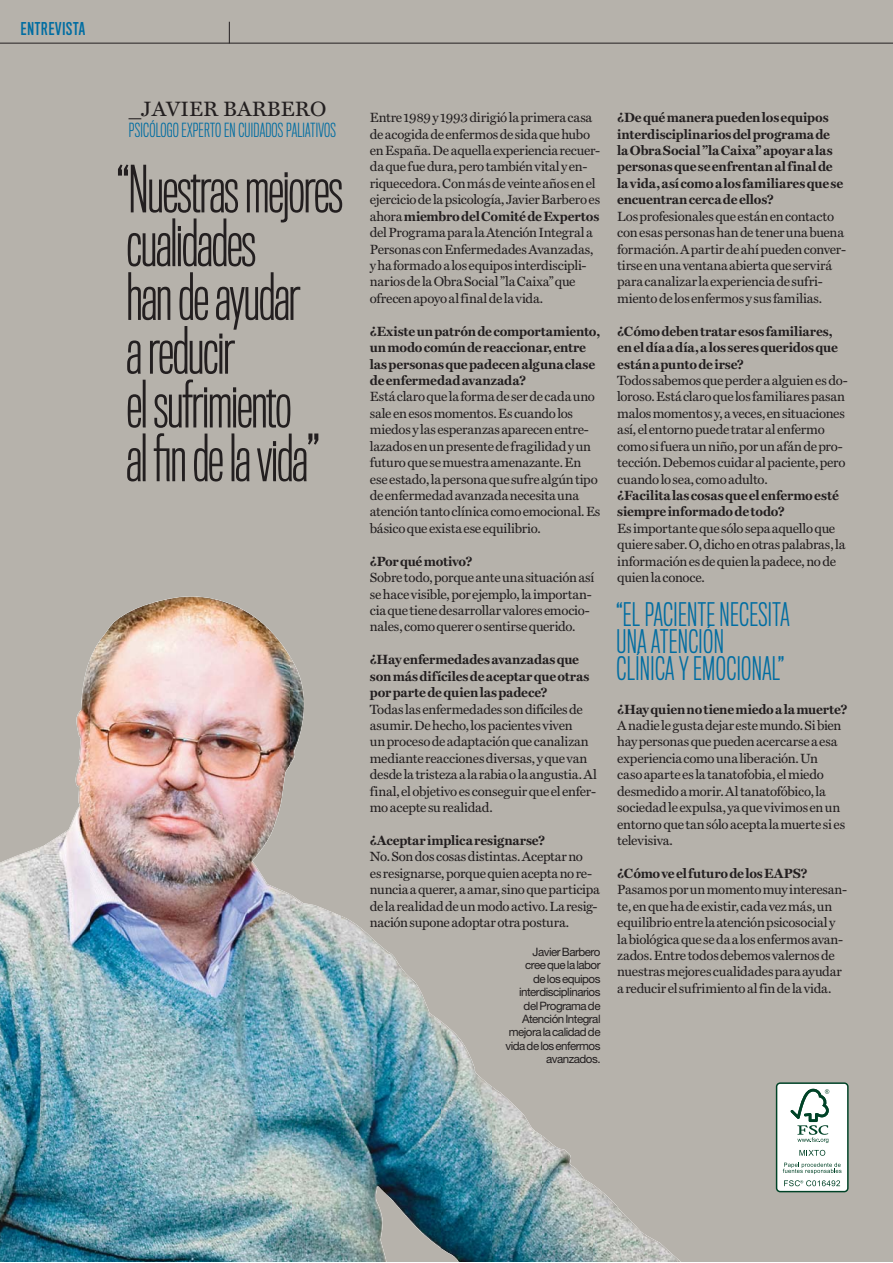
<style>
.page{position:relative;width:893px;height:1263px;background:#fff}
.page>*{position:absolute;margin:0;border:0;box-sizing:border-box;transform-origin:0 0}
.t1{font:300 59.7px/53.7px "Titling Gothic FB Comp";letter-spacing:-.02em;color:#231f20}
.t2{font:300 29.85px/26.8px "Titling Gothic FB Comp";letter-spacing:.015em;color:#006da2}
.t3{font:20.85px "Miller Text";color:#231f20}
.t4{font:300 17.85px "Titling Gothic FB Comp";letter-spacing:.015em;color:#006da2}
.t5{font:16.2px "Titling Gothic FB Comp Standard";letter-spacing:.055em;color:#006da2}
.t6{font:13.5px/16.5px "Miller Text";letter-spacing:-.015em;color:#231f20}
.t7{font:700 13.5px/16.5px "Miller Text";letter-spacing:-.01em;color:#231f20}
.t8{font:11.55px/13.5px "Helvetica Neue";letter-spacing:-.04em;color:#231f20;text-align:right}
.s1{font-weight:700}
</style>
<div class="page">
<div style="left:0;top:1px;width:893px;height:1261px;background:#b6b2ab"></div>
<img style="left:89px;top:596px;width:202px;height:666px">
<img style="left:291px;top:657px;width:14px;height:108px">
<img style="left:39px;top:648px;width:51px;height:614px">
<img style="left:0;top:846px;width:39px;height:416px">
<img style="left:291px;top:894px;width:51px;height:368px">
<img style="left:341px;top:908px;width:101px;height:354px">
<img style="left:442px;top:1012px;width:51px;height:250px">
<img style="left:492px;top:1086px;width:51px;height:176px">
<img style="left:543px;top:1135px;width:51px;height:127px">
<img style="left:593px;top:1184px;width:51px;height:78px">
<img style="left:643px;top:1232px;width:39px;height:30px">
<hr style="left:0;top:43px;width:893px;height:1px;background:#231f20">
<svg style="left:229px;top:22px;width:1px;height:21px"></svg>
<div style="left:776px;top:1083px;width:72px;height:109px;background:#fff;border-radius:4px"></div>
<div style="left:776px;top:1082px;width:72px;height:110px;border:1px solid #004327;border-radius:4px"></div>
<svg style="left:790px;top:1089px;width:39px;height:54px"></svg>
<svg style="left:799px;top:1150px;width:26px;height:6px"></svg>
<svg style="left:783px;top:1163px;width:58px;height:11px"></svg>
<svg style="left:784px;top:1180px;width:56px;height:6px"></svg>
<p class="t5" style="left:21px;top:22px;width:66px">ENTREVISTA</p>
<h3 class="t3" style="left:129px;top:100px;width:199px">_JAVIER BARBERO</h3>
<h3 class="t4" style="left:129px;top:122px;width:209px">PSICÓLOGO EXPERTO EN CUIDADOS PALIATIVOS</h3>
<p class="t6" style="left:370px;top:110px;width:232px">Entre 1989 y 1993 dirigió la primera casa de acogida de enfermos de sida que hubo en España. De aquella experiencia recuer&shy;da que fue dura, pero también vital y en&shy;riquecedora. Con más de veinte años en el ejercicio de la psicología, Javier Barbero es ahora <span class="s1">miembro del Comité de Expertos </span>del Programa para la Atención Integral a Personas con Enfermedades Avanzadas, y ha formado a los equipos interdiscipli&shy;narios de la Obra Social ”la Caixa” que ofrecen apoyo al final de la vida.</p>
<p class="t7" style="left:370px;top:324px;width:232px">¿Existe un patrón de comportamiento, un modo común de reaccionar, entre las personas que padecen alguna clase de enfermedad avanzada?</p>
<p class="t6" style="left:370px;top:390px;width:232px">Está claro que la forma de ser de cada uno sale en esos momentos. Es cuando los miedos y las esperanzas aparecen entre&shy;lazados en un presente de fragilidad y un futuro que se muestra amenazante. En ese estado, la persona que sufre algún tipo de enfermedad avanzada necesita una atención tanto clínica como emocional. Es básico que exista ese equilibrio.</p>
<p class="t7" style="left:370px;top:554px;width:104px">¿Por qué motivo?</p>
<p class="t6" style="left:370px;top:570px;width:226px">Sobre todo, porque ante una situación así se hace visible, por ejemplo, la importan&shy;cia que tiene desarrollar valores emocio&shy;nales, como querer o sentirse querido.</p>
<p class="t7" style="left:370px;top:653px;width:221px">¿Hay enfermedades avanzadas que son más difíciles de aceptar que otras por parte de quien las padece?</p>
<p class="t6" style="left:370px;top:702px;width:229px">Todas las enfermedades son difíciles de asumir. De hecho, los pacientes viven<br>un proceso de adaptación que canalizan mediante reacciones diversas, y que van desde la tristeza a la rabia o la angustia. Al final, el objetivo es conseguir que el enfer&shy;mo acepte su realidad.</p>
<p class="t7" style="left:370px;top:833px;width:177px">¿Aceptar implica resignarse?</p>
<p class="t6" style="left:370px;top:850px;width:231px">No. Son dos cosas distintas. Aceptar no<br>es resignarse, porque quien acepta no re&shy;nuncia a querer, a amar, sino que participa de la realidad de un modo activo. La resig&shy;nación supone adoptar otra postura.</p>
<h1 class="t1" style="left:116px;top:166px;width:228px">“Nuestras mejores cualidades<br>han de ayudar<br>a reducir<br>el sufrimiento<br>al fin de la vida”</h1>
<p class="t8" style="left:505px;top:946px;width:97px">Javier Barbero<br>cree que la labor<br>de los equipos interdisciplinarios del Programa de<br>Atención Integral mejora la calidad de vida de los enfermos avanzados.</p>
<p class="t7" style="left:617px;top:111px;width:227px">¿De qué manera pueden los equipos interdisciplinarios del programa de la Obra Social ”la Caixa” apoyar a las personas que se enfrentan al final de la vida, así como a los familiares que se encuentran cerca de ellos?</p>
<p class="t6" style="left:617px;top:209px;width:230px">Los profesionales que están en contacto con esas personas han de tener una buena formación. A partir de ahí pueden conver&shy;tirse en una ventana abierta que servirá para canalizar la experiencia de sufri&shy;miento de los enfermos y sus familias.</p>
<p class="t7" style="left:617px;top:324px;width:222px">¿Cómo deben tratar esos familiares, en el día a día, a los seres queridos que están a punto de irse?</p>
<p class="t6" style="left:617px;top:373px;width:232px">Todos sabemos que perder a alguien es do&shy;loroso. Está claro que los familiares pasan malos momentos y, a veces, en situaciones así, el entorno puede tratar al enfermo como si fuera un niño, por un afán de pro&shy;tección. Debemos cuidar al paciente, pero cuando lo sea, como adulto.</p>
<p class="t7" style="left:617px;top:488px;width:223px">¿Facilita las cosas que el enfermo esté siempre informado de todo?</p>
<p class="t6" style="left:617px;top:521px;width:230px">Es importante que sólo sepa aquello que quiere saber. O, dicho en otras palabras, la información es de quien la padece, no de quien la conoce.</p>
<h2 class="t2" style="left:616px;top:603px;width:175px">“EL PACIENTE NECESITA<br>UNA ATENCIÓN<br>CLÍNICA Y EMOCIONAL”</h2>
<p class="t7" style="left:617px;top:702px;width:232px">¿Hay quien no tiene miedo a la muerte?</p>
<p class="t6" style="left:617px;top:718px;width:229px">A nadie le gusta dejar este mundo. Si bien hay personas que pueden acercarse a esa experiencia como una liberación. Un caso aparte es la tanatofobia, el miedo desmedido a morir. Al tanatofóbico, la sociedad le expulsa, ya que vivimos en un entorno que tan sólo acepta la muerte si es televisiva.</p>
<p class="t7" style="left:617px;top:866px;width:192px">¿Cómo ve el futuro de los EAPS?</p>
<p class="t6" style="left:617px;top:882px;width:231px">Pasamos por un momento muy interesan&shy;te, en que ha de existir, cada vez más, un equilibrio entre la atención psicosocial y la biológica que se da a los enfermos avan&shy;zados. Entre todos debemos valernos de nuestras mejores cualidades para ayudar a reducir el sufrimiento al fin de la vida.</p>
</div>
